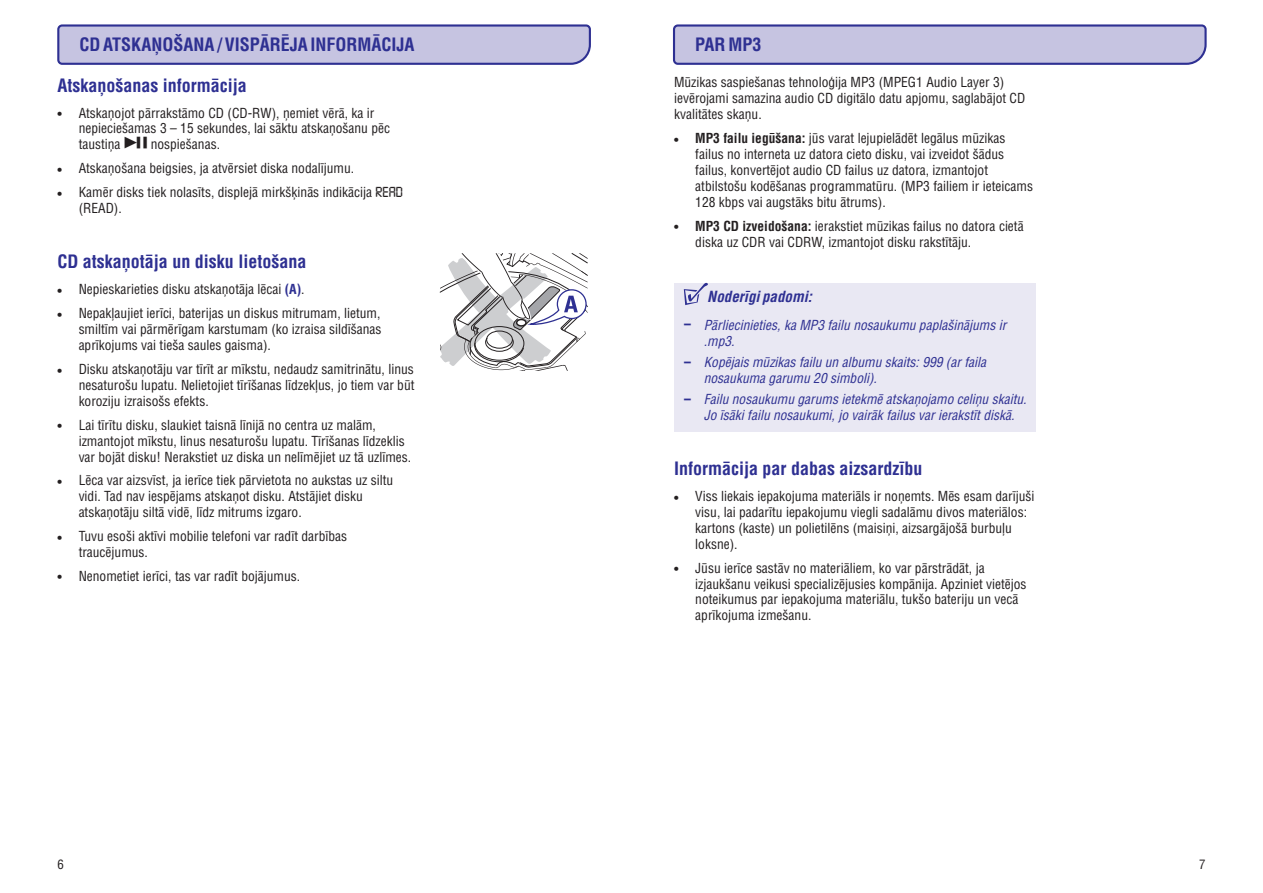
<style>
.page{position:relative;width:1263px;height:893px;background:#fff}
.page>*{position:absolute;margin:0;border:0;box-sizing:border-box;transform-origin:0 0}
.t1{font:700 18px "Rim Helvetica Condensed";color:#2e3092}
.t2{font:italic 700 15px "Rim Helvetica Condensed";color:#2e3092}
.t3{font:13.5px/15.9px "Rim Helvetica Condensed";color:#231f20}
.t4{font:italic 13.5px/15.9px "Rim Helvetica Condensed";color:#2e3092}
.t5{font:12.75px "Rim Helvetica Condensed";color:#231f20}
.s1{font-family:"a LCD Nova"}
.s2{font-weight:700;color:#2e3092}
.s3{font-weight:700}
</style>
<div class="page">
<svg style="left:57px;top:24px;width:534px;height:41px;background:#b6b4d8"></svg>
<svg style="left:439px;top:253px;width:149px;height:118px"></svg>
<div style="left:674px;top:283px;width:361px;height:148px;background:#e9e8f3"></div>
<svg style="left:673px;top:24px;width:533px;height:41px;background:#b6b4d8"></svg>
<svg style="left:684px;top:282px;width:24px;height:23px"></svg>
<h1 class="t1" style="left:80px;top:38px;width:336px">CD ATSKAÒOÐANA / VISPÂRÇJA INFORMÂCIJA</h1>
<h1 class="t1" style="left:57px;top:78px;width:191px">Atskaòoðanas informâcija</h1>
<p class="t3" style="left:79px;top:106px;width:313px">Atskaòojot pârrakstâmo CD (CD-RW), òemiet vçrâ, ka ir nepiecieðamas 3 – 15 sekundes, lai sâktu atskaòoðanu pçc taustiòa</p>
<p class="t3" style="left:79px;top:134px;width:326px;line-height:23.9px;text-indent:72px">nospieðanas.<br>Atskaòoðana beigsies, ja atvçrsiet diska nodalîjumu.<br>Kamçr disks tiek nolasîts, displejâ mirkðíinâs indikâcija <span class="s1">READ</span></p>
<p class="t3" style="left:79px;top:201px;width:45px">(READ).</p>
<h1 class="t1" style="left:57px;top:255px;width:250px">CD atskaòotâja un disku lietoðana</h1>
<p class="t3" style="left:79px;top:282px;width:227px">Nepieskarieties disku atskaòotâja lçcai <span class="s2">(A)</span>.</p>
<p class="t3" style="left:79px;top:307px;width:304px;text-align:justify">Nepakïaujiet ierîci, baterijas un diskus mitrumam, lietum, smiltîm vai pârmçrîgam karstumam (ko izraisa sildîðanas aprîkojums vai tieða saules gaisma).</p>
<p class="t3" style="left:79px;top:362px;width:337px;text-align:justify">Disku atskaòotâju var tîrît ar mîkstu, nedaudz samitrinâtu, linus nesaturoðu lupatu. Nelietojiet tîrîðanas lîdzekïus, jo tiem var bût koroziju izraisoðs efekts.</p>
<p class="t3" style="left:79px;top:418px;width:334px">Lai tîrîtu disku, slaukiet taisnâ lînijâ no centra uz malâm, izmantojot mîkstu, linus nesaturoðu lupatu. Tîrîðanas lîdzeklis var bojât disku! Nerakstiet uz diska un nelîmçjiet uz tâ uzlîmes.</p>
<p class="t3" style="left:79px;top:474px;width:316px">Lçca var aizsvîst, ja ierîce tiek pârvietota no aukstas uz siltu vidi. Tad nav iespçjams atskaòot disku. Atstâjiet disku atskaòotâju siltâ vidç, lîdz mitrums izgaro.</p>
<p class="t3" style="left:79px;top:529px;width:270px">Tuvu esoði aktîvi mobilie telefoni var radît darbîbas traucçjumus.</p>
<p class="t3" style="left:79px;top:569px;width:223px">Nenometiet ierîci, tas var radît bojâjumus.</p>
<p class="t5" style="left:57px;top:859px;width:8px">6</p>
<h1 class="t1" style="left:695px;top:38px;width:68px">PAR MP3</h1>
<p class="t3" style="left:674px;top:76px;width:353px">Mûzikas saspieðanas tehnoloìija MP3 (MPEG1 Audio Layer 3) ievçrojami samazina audio CD digitâlo datu apjomu, saglabâjot CD kvalitâtes skaòu.</p>
<p class="t3" style="left:695px;top:131px;width:339px"><span class="s3">MP3 failu iegûðana:</span> jûs varat lejupielâdçt legâlus mûzikas failus no interneta uz datora cieto disku, vai izveidot ðâdus failus, konvertçjot audio CD failus uz datora, izmantojot atbilstoðu kodçðanas programmatûru. (MP3 failiem ir ieteicams 128 kbps vai augstâks bitu âtrums).</p>
<p class="t3" style="left:695px;top:219px;width:330px"><span class="s3">MP3 CD izveidoðana:</span> ierakstiet mûzikas failus no datora cietâ diska uz CDR vai CDRW, izmantojot disku rakstîtâju.</p>
<p class="t2" style="left:707px;top:291px;width:106px">Noderîgi padomi:</p>
<p class="t4" style="left:704px;top:318px;width:304px">Pârliecinieties, ka MP3 failu nosaukumu paplaðinâjums ir .mp3.</p>
<p class="t4" style="left:704px;top:355px;width:284px">Kopçjais mûzikas failu un albumu skaits: 999 (ar faila nosaukuma garumu 20 simboli).</p>
<p class="t4" style="left:704px;top:392px;width:324px">Failu nosaukumu garums ietekmç atskaòojamo celiòu skaitu.<br>Jo îsâki failu nosaukumi, jo vairâk failus var ierakstît diskâ.</p>
<h1 class="t1" style="left:674px;top:462px;width:250px">Informâcija par dabas aizsardzîbu</h1>
<p class="t3" style="left:695px;top:489px;width:341px">Viss liekais iepakojuma materiâls ir noòemts. Mçs esam darîjuði visu, lai padarîtu iepakojumu viegli sadalâmu divos materiâlos: kartons (kaste) un polietilçns (maisiòi, aizsargâjoðâ burbuïu loksne).</p>
<p class="t3" style="left:695px;top:561px;width:333px">Jûsu ierîce sastâv no materiâliem, ko var pârstrâdât, ja izjaukðanu veikusi specializçjusies kompânija. Apziniet vietçjos noteikumus par iepakojuma materiâlu, tukðo bateriju un vecâ aprîkojuma izmeðanu.</p>
<p class="t5" style="left:1199px;top:859px;width:8px">7</p>
</div>
